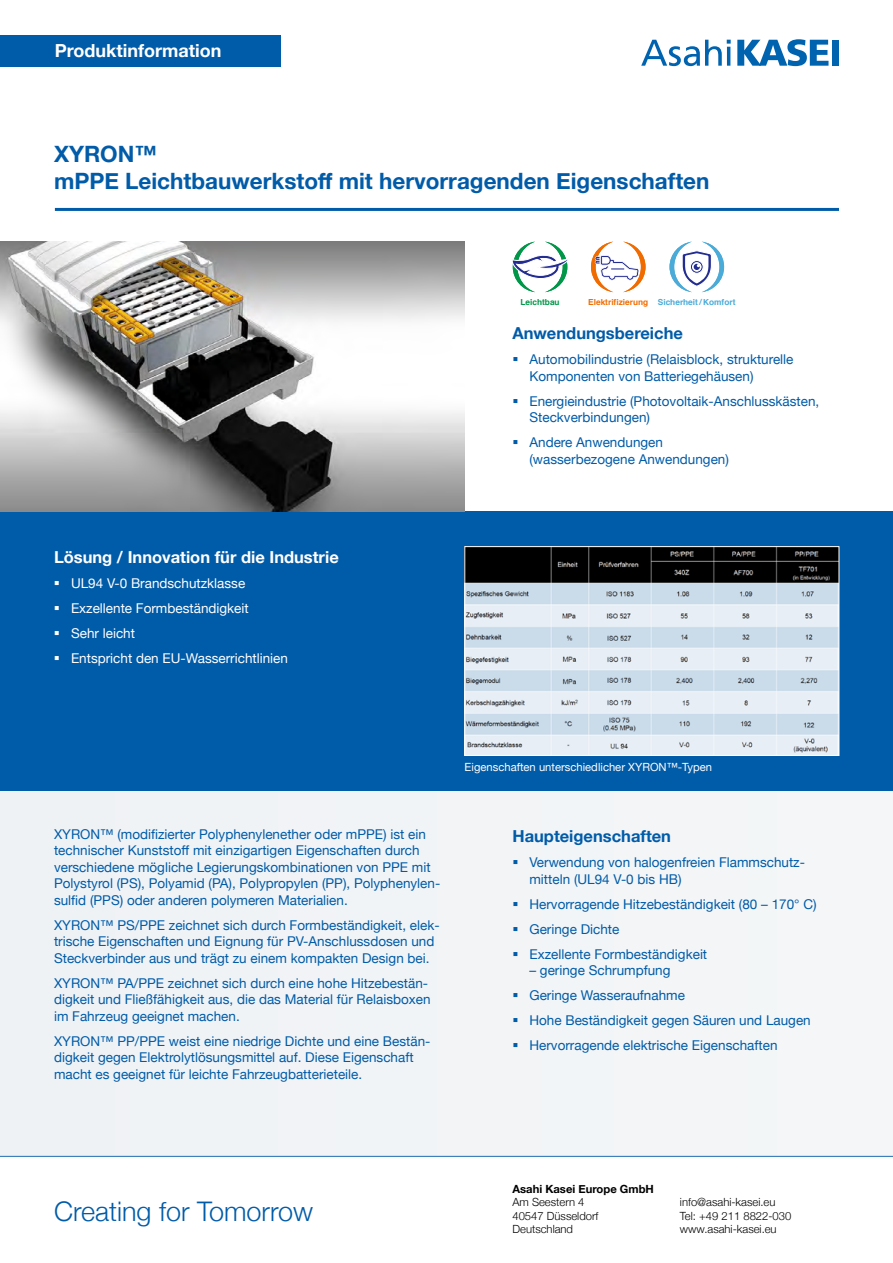
<style>
.page{position:relative;width:893px;height:1263px;background:#fff}
.page>*{position:absolute;margin:0;border:0;box-sizing:border-box;transform-origin:0 0}
.t1{font:300 27px "Helvetica Neue";color:#005ba8}
.t2{font:700 22.5px/27px "Helvetica Neue";color:#005ba8}
.t3{font:700 18px "Helvetica Neue";color:#fff}
.t4{font:700 16.5px "Helvetica Neue";color:#005ba8}
.t5{font:700 16.5px "Helvetica Neue";color:#fff}
.t6{font:13.5px/16.5px "Helvetica Neue";color:#005ba8}
.t7{font:13.5px/25px "Helvetica Neue";color:#fff}
.t8{font:300 11.25px/13.5px "Helvetica Neue";color:#000}
.t9{font:11.25px "Helvetica Neue";color:#fff}
.t10{font:700 11.25px "Helvetica Neue";color:#000}
.t11{font:700 8.25px "Helvetica";color:#4aabd9}
.t12{font:700 8.25px "Helvetica";color:#009749}
.s1{color:#f16c00}
</style>
<div class="page">
<div style="left:832px;top:40px;width:7px;height:26px;background:#0063af"></div>
<svg style="left:737px;top:39px;width:91px;height:27px"></svg>
<svg style="left:641px;top:40px;width:90px;height:26px"></svg>
<hr style="left:727px;top:47px;width:3px;height:19px;background:#0063af">
<div style="left:0;top:35px;width:281px;height:31px;background:#005ba8"></div>
<hr style="left:55px;top:208px;width:784px;height:3px;background:#005ba8">
<hr style="left:0;top:1156px;width:893px;height:1px;background:#005ba8">
<div style="left:0;top:791px;width:893px;height:365px;background:#f2f4f6"></div>
<div style="left:0;top:511px;width:893px;height:280px;background:#005ba8"></div>
<img style="left:0;top:242px;width:465px;height:269px">
<img style="left:467px;top:548px;width:370px;height:206px">
<div style="left:465px;top:546px;width:374px;height:210px;border:1px solid #fff"></div>
<svg style="left:591px;top:242px;width:54px;height:50px"></svg>
<svg style="left:512px;top:242px;width:56px;height:50px"></svg>
<svg style="left:669px;top:242px;width:55px;height:50px"></svg>
<h3 class="t3" style="left:55px;top:36px;width:168px">Produktinformation</h3>
<h2 class="t2" style="left:54px;top:141px;width:657px">XYRON™<br>mPPE Leichtbauwerkstoff mit hervorragenden Eigenschaften</h2>
<p class="t12" style="left:520px;top:295px;width:41px">Leichtbau</p>
<p class="t11" style="left:588px;top:295px;width:149px"><span class="s1">Elektrifizierung</span> Sicherheit / Komfort</p>
<p class="t5" style="left:54px;top:544px;width:286px">Lösung / Innovation für die Industrie</p>
<p class="t7" style="left:71px;top:571px;width:219px">UL94 V-0 Brandschutzklasse<br>Exzellente Formbeständigkeit<br>Sehr leicht<br>Entspricht den EU-Wasserrichtlinien</p>
<p class="t4" style="left:512px;top:320px;width:172px">Anwendungsbereiche</p>
<p class="t6" style="left:529px;top:352px;width:266px">Automobilindustrie (Relaisblock, strukturelle<br>Komponenten von Batteriegehäusen)</p>
<p class="t6" style="left:529px;top:393px;width:291px">Energieindustrie (Photovoltaik-Anschlusskästen,<br>Steckverbindungen)</p>
<p class="t6" style="left:529px;top:435px;width:201px">Andere Anwendungen (wasserbezogene Anwendungen)</p>
<p class="t6" style="left:54px;top:827px;width:388px">XYRON™ (modifizierter Polyphenylenether oder mPPE) ist ein technischer Kunststoff mit einzigartigen Eigenschaften durch verschiedene mögliche Legierungskombinationen von PPE mit Polystyrol (PS), Polyamid (PA), Polypropylen (PP), Polyphenylen&shy;sulfid (PPS) oder anderen polymeren Materialien.</p>
<p class="t6" style="left:54px;top:917px;width:387px">XYRON™ PS/PPE zeichnet sich durch Formbeständigkeit, elek&shy;trische Eigenschaften und Eignung für PV-Anschlussdosen und<br>Steckverbinder aus und trägt zu einem kompakten Design bei.</p>
<p class="t6" style="left:54px;top:975px;width:378px">XYRON™ PA/PPE zeichnet sich durch eine hohe Hitzebestän&shy;digkeit und Fließfähigkeit aus, die das Material für Relaisboxen im Fahrzeug geeignet machen.</p>
<p class="t6" style="left:54px;top:1033px;width:378px">XYRON™ PP/PPE weist eine niedrige Dichte und eine Bestän&shy;digkeit gegen Elektrolytlösungsmittel auf. Diese Eigenschaft macht es geeignet für leichte Fahrzeugbatterieteile.</p>
<p class="t9" style="left:465px;top:759px;width:249px">Eigenschaften unterschiedlicher XYRON™-Typen</p>
<p class="t4" style="left:512px;top:823px;width:160px">Haupteigenschaften</p>
<p class="t6" style="left:529px;top:855px;width:276px">Verwendung von halogenfreien Flammschutz&shy;mitteln (UL94 V-0 bis HB)</p>
<p class="t6" style="left:529px;top:892px;width:289px;line-height:25px">Hervorragende Hitzebeständigkeit (80 – 170° C)<br>Geringe Dichte<br>Exzellente Formbeständigkeit</p>
<p class="t6" style="left:529px;top:958px;width:283px;line-height:25px">– geringe Schrumpfung<br>Geringe Wasseraufnahme<br>Hohe Beständigkeit gegen Säuren und Laugen Hervorragende elektrische Eigenschaften</p>
<h1 class="t1" style="left:54px;top:1189px;width:261px">Creating for Tomorrow</h1>
<p class="t10" style="left:512px;top:1180px;width:143px">Asahi Kasei Europe GmbH</p>
<p class="t8" style="left:512px;top:1195px;width:88px">Am Seestern 4<br>40547 Düsseldorf<br>Deutschland</p>
<p class="t8" style="left:680px;top:1195px;width:113px">info@asahi-kasei.eu<br>Tel: +49 211 8822-030 www.asahi-kasei.eu</p>
</div>
